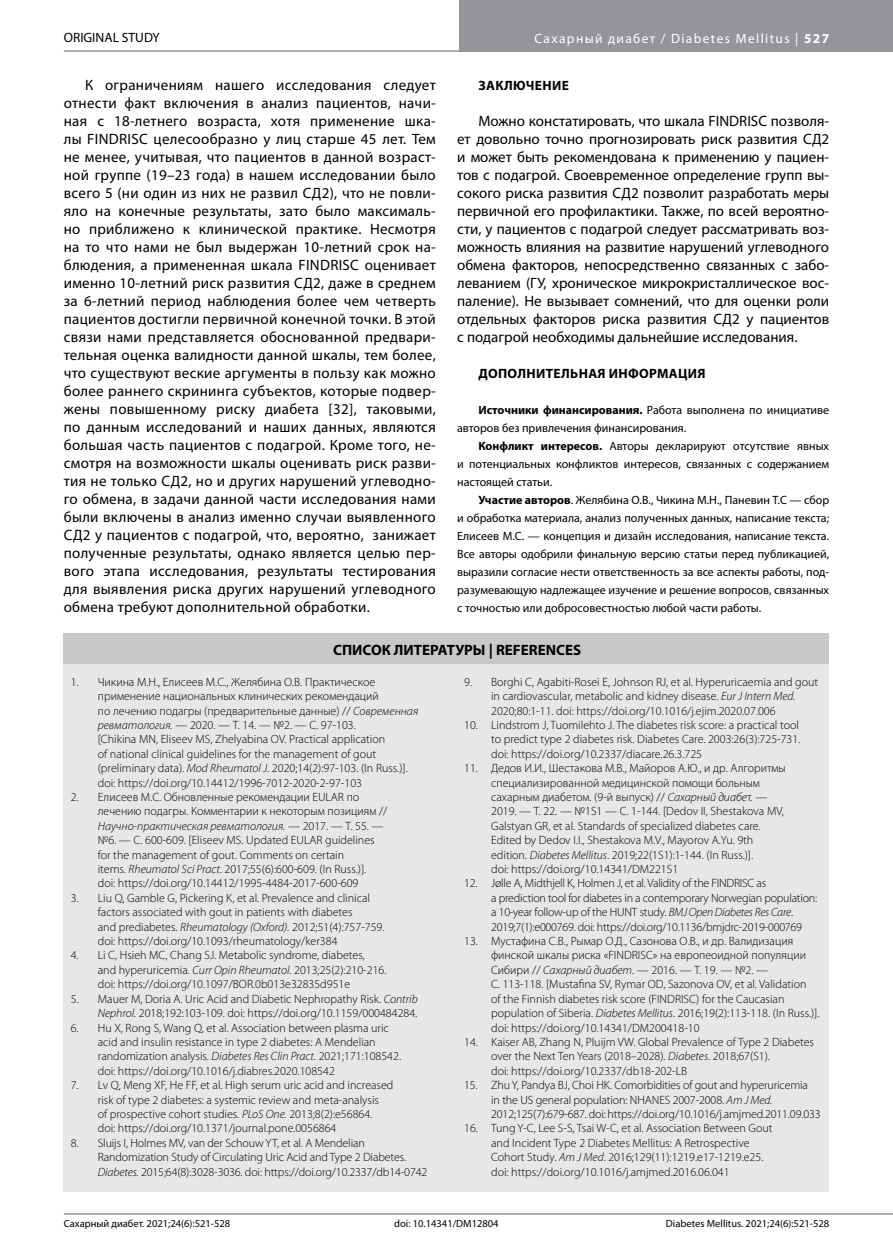
<style>
.page{position:relative;width:893px;height:1255px;background:#fff}
.page>*{position:absolute;margin:0;border:0;box-sizing:border-box;transform-origin:0 0}
.t1{font:15px/18px "Myriad Pro";letter-spacing:.005em;color:#000;text-align:justify}
.t2{font:700 15px "Myriad Pro";color:#000}
.t3{font:13.5px "Myriad Pro";letter-spacing:.1em;color:#fff}
.t4{font:700 13.5px "Myriad Pro";letter-spacing:.025em;color:#000}
.t5{font:13.5px "Myriad Pro";color:#000}
.t6{font:300 12px/14.4px "Myriad Pro";color:#000}
.t7{font:12px/18px "Myriad Pro";color:#000;text-align:justify}
.t8{font:300 12px/14.4px "Myriad Pro";letter-spacing:-.02em;color:#000}
.t9{font:10.5px "Myriad Pro";color:#000}
.s1{font-weight:700}
.s2{font-style:italic}
</style>
<div class="page">
<div style="left:459px;top:0;width:434px;height:51px;background:#939598"></div>
<hr style="left:64px;top:50px;width:829px;height:2px;background:#939598">
<hr style="left:64px;top:1213px;width:829px;height:1px;background:#939598">
<div style="left:64px;top:664px;width:765px;height:527px;background:#e6e7e8"></div>
<div style="left:64px;top:634px;width:765px;height:30px;background:#c7c8ca"></div>
<p class="t5" style="left:64px;top:29px;width:98px">ORIGINAL STUDY</p>
<p class="t3" style="left:534px;top:30px;width:296px">Сахарный диабет / Diabetes Mellitus | <span class="s1">527</span></p>
<p class="t1" style="left:64px;top:76px;width:374px;text-indent:21px">К ограничениям нашего исследования следует отнести факт включения в анализ пациентов, начи&shy;ная с 18-летнего возраста, хотя применение шка&shy;лы FINDRISC целесообразно у лиц старше 45 лет. Тем не менее, учитывая, что пациентов в данной возраст&shy;ной группе (19–23 года) в нашем исследовании было всего 5 (ни один из них не развил СД2), что не повли&shy;яло на конечные результаты, зато было максималь&shy;но приближено к клинической практике. Несмотря на то что нами не был выдержан 10-летний срок на&shy;блюдения, а примененная шкала FINDRISC оценивает именно 10-летний риск развития СД2, даже в среднем за 6-летний период наблюдения более чем четверть пациентов достигли первичной конечной точки. В этой связи нами представляется обоснованной предвари&shy;тельная оценка валидности данной шкалы, тем более, что существуют веские аргументы в пользу как можно более раннего скрининга субъектов, которые подвер&shy;жены повышенному риску диабета [32], таковыми, по данным исследований и наших данных, являются большая часть пациентов с подагрой. Кроме того, не&shy;смотря на возможности шкалы оценивать риск разви&shy;тия не только СД2, но и других нарушений углеводно&shy;го обмена, в задачи данной части исследования нами были включены в анализ именно случаи выявленного СД2 у пациентов с подагрой, что, вероятно, занижает полученные результаты, однако является целью пер&shy;вого этапа исследования, результаты тестирования для выявления риска других нарушений углеводного обмена требуют дополнительной обработки.</p>
<p class="t4" style="left:478px;top:77px;width:92px">ЗАКЛЮЧЕНИЕ</p>
<p class="t1" style="left:457px;top:112px;width:374px;text-indent:21px">Можно констатировать, что шкала FINDRISС позволя&shy;ет довольно точно прогнозировать риск развития СД2 и может быть рекомендована к применению у пациен&shy;тов с подагрой. Своевременное определение групп вы&shy;сокого риска развития СД2 позволит разработать меры первичной его профилактики. Также, по всей вероятно&shy;сти, у пациентов с подагрой следует рассматривать воз&shy;можность влияния на развитие нарушений углеводного обмена факторов, непосредственно связанных с забо&shy;леванием (ГУ, хроническое микрокристаллическое вос&shy;паление). Не вызывает сомнений, что для оценки роли отдельных факторов риска развития СД2 у пациентов с подагрой необходимы дальнейшие исследования.</p>
<p class="t4" style="left:478px;top:365px;width:228px">ДОПОЛНИТЕЛЬНАЯ ИНФОРМАЦИЯ</p>
<p class="t7" style="left:457px;top:401px;width:374px;text-indent:21px"><span class="s1">Источники финансирования.</span> Работа выполнена по инициативе авторов без привлечения финансирования.</p>
<p class="t7" style="left:457px;top:437px;width:374px;text-indent:21px"><span class="s1">Конфликт интересов.</span> Авторы декларируют отсутствие явных и потенциальных конфликтов интересов, связанных с содержанием настоящей статьи.</p>
<p class="t7" style="left:457px;top:491px;width:374px;text-indent:21px"><span class="s1">Участие авторов</span>. Желябина О.В., Чикина М.Н., Паневин Т.С — сбор и обработка материала, анализ полученных данных, написание текста; Елисеев М.С. — концепция и дизайн исследования, написание текста.<br>Все авторы одобрили финальную версию статьи перед публикацией, выразили согласие нести ответственность за все аспекты работы, под&shy;разумевающую надлежащее изучение и решение вопросов, связанных с точностью или добросовестностью любой части работы.</p>
<p class="t2" style="left:333px;top:639px;width:250px">СПИСОК ЛИТЕРАТУРЫ | REFERENCES</p>
<p class="t6" style="left:98px;top:674px;width:322px;text-indent:-27px">1. Чикина М.Н., Елисеев М.С., Желябина О.В. Практическое применение национальных клинических рекомендаций<br>по лечению подагры (предварительные данные) // <span class="s2">Современная ревматология.</span> — 2020. — Т. 14. — №2. — С. 97-103.<br>[Chikina MN, Eliseev MS, Zhelyabina OV. Practical application<br>of national clinical guidelines for the management of gout (preliminary data). <span class="s2">Mod Rheumatol J</span>. 2020;14(2):97-103. (In Russ.)]. doi: https://doi.org/10.14412/1996-7012-2020-2-97-103</p>
<p class="t6" style="left:98px;top:789px;width:291px;text-indent:-27px">2. Елисеев М.С. Обновленные рекомендации EULAR по лечению подагры. Комментарии к некоторым позициям // <span class="s2">Научно-практическая ревматология.</span> — 2017. — Т. 55. — №6. — С. 600-609. [Eliseev MS. Updated EULAR guidelines for the management of gout. Comments on certain<br>items. <span class="s2">Rheumatol Sci Pract</span>. 2017;55(6):600-609. (In Russ.)].<br>doi: https://doi.org/10.14412/1995-4484-2017-600-609</p>
<p class="t6" style="left:98px;top:890px;width:288px;text-indent:-27px">3. Liu Q, Gamble G, Pickering K, et al. Prevalence and clinical factors associated with gout in patients with diabetes<br>and prediabetes. <span class="s2">Rheumatology (Oxford).</span> 2012;51(4):757-759. doi: https://doi.org/10.1093/rheumatology/ker384</p>
<p class="t6" style="left:98px;top:948px;width:290px;text-indent:-27px">4. Li C, Hsieh MC, Chang SJ. Metabolic syndrome, diabetes,<br>and hyperuricemia. <span class="s2">Curr Opin Rheumatol.</span> 2013;25(2):210-216. doi: https://doi.org/10.1097/BOR.0b013e32835d951e</p>
<p class="t6" style="left:71px;top:991px;width:348px;text-align:right">5. Mauer M, Doria A. Uric Acid and Diabetic Nephropathy Risk. <span class="s2">Contrib<br>Nephrol.</span> 2018;192:103-109. doi: https://doi.org/10.1159/000484284.</p>
<p class="t6" style="left:98px;top:1020px;width:305px;text-indent:-27px">6. Hu X, Rong S, Wang Q, et al. Association between plasma uric acid and insulin resistance in type 2 diabetes: A Mendelian randomization analysis. <span class="s2">Diabetes Res Clin Pract</span>. 2021;171:108542. doi: https://doi.org/10.1016/j.diabres.2020.108542</p>
<p class="t6" style="left:98px;top:1077px;width:297px;text-indent:-27px">7. Lv Q, Meng XF, He FF, et al. High serum uric acid and increased risk of type 2 diabetes: a systemic review and meta-analysis<br>of prospective cohort studies. <span class="s2">PLoS One.</span> 2013;8(2):e56864.<br>doi: https://doi.org/10.1371/journal.pone.0056864</p>
<p class="t6" style="left:98px;top:1135px;width:331px;text-indent:-27px">8. Sluijs I, Holmes MV, van der Schouw YT, et al. A Mendelian<br>Randomization Study of Circulating Uric Acid and Type 2 Diabetes.<br><span class="s2">Diabetes.</span> 2015;64(8):3028-3036. doi: https://doi.org/10.2337/db14-0742</p>
<p class="t6" style="left:491px;top:674px;width:328px;text-indent:-27px">9. Borghi C, Agabiti-Rosei E, Johnson RJ, et al. Hyperuricaemia and gout in cardiovascular, metabolic and kidney disease. <span class="s2">Eur J Intern Med.<br></span>2020;80:1-11. doi: https://doi.org/10.1016/j.ejim.2020.07.006</p>
<p class="t6" style="left:491px;top:717px;width:311px;text-align:justify;text-indent:-27px">10. Lindstrom J, Tuomilehto J. The diabetes risk score: a practical tool to predict type 2 diabetes risk. Diabetes Care. 2003:26(3):725-731. doi: https://doi.org/10.2337/diacare.26.3.725</p>
<p class="t6" style="left:491px;top:760px;width:296px;text-indent:-27px">11. Дедов И.И., Шестакова М.В., Майоров А.Ю., и др. Алгоритмы специализированной медицинской помощи больным сахарным диабетом. (9-й выпуск) // <span class="s2">Сахарный диабе</span>т. — 2019. — Т. 22. — №1S1 — C. 1-144. [Dedov II, Shestakova MV, Galstyan GR, et al. Standards of specialized diabetes care.<br>Edited by Dedov I.I., Shestakova M.V., Mayorov A.Yu. 9th edition. <span class="s2">Diabetes Mellitus</span>. 2019;22(1S1):1-144. (In Russ.)].<br>doi: https://doi.org/10.14341/DM221S1</p>
<p class="t8" style="left:491px;top:876px;width:327px;text-indent:-27px">12. Jølle A, Midthjell K, Holmen J, et al. Validity of the FINDRISC as<br>a prediction tool for diabetes in a contemporary Norwegian population: a 10-year follow-up of the HUNT study. <span class="s2">BMJ Open Diabetes Res Care</span>.<br>2019;7(1):e000769. doi: https://doi.org/10.1136/bmjdrc-2019-000769</p>
<p class="t6" style="left:491px;top:933px;width:330px;text-indent:-27px">13. Мустафина С.В., Рымар О.Д., Сазонова О.В., и др. Валидизация финской шкалы риска «FINDRISC» на европеоидной популяции Сибири // <span class="s2">Сахарный диабет.</span> — 2016. — Т. 19. — №2. —<br>С. 113-118. [Mustafina SV, Rymar OD, Sazonova OV, et al. Validation<br>of the Finnish diabetes risk score (FINDRISC) for the Caucasian population of Siberia. <span class="s2">Diabetes Mellitus</span>. 2016;19(2):113-118. (In Russ.)]. doi: https://doi.org/10.14341/DM200418-10</p>
<p class="t6" style="left:491px;top:1034px;width:324px;text-indent:-27px">14. Kaiser AB, Zhang N, Pluijm VW. Global Prevalence of Type 2 Diabetes over the Next Ten Years (2018–2028). <span class="s2">Diabetes</span>. 2018;67(S1).<br>doi: https://doi.org/10.2337/db18-202-LB</p>
<p class="t6" style="left:491px;top:1077px;width:331px;text-indent:-27px">15. Zhu Y, Pandya BJ, Choi HK. Comorbidities of gout and hyperuricemia<br>in the US general population: NHANES 2007-2008. <span class="s2">Am J Med.<br></span>2012;125(7):679-687. doi: https://doi.org/10.1016/j.amjmed.2011.09.033</p>
<p class="t6" style="left:491px;top:1120px;width:283px;text-indent:-27px">16. Tung Y-C, Lee S-S, Tsai W-C, et al. Association Between Gout and Incident Type 2 Diabetes Mellitus: A Retrospective Cohort Study. <span class="s2">Am J Med</span>. 2016;129(11):1219.e17-1219.e25. doi: https://doi.org/10.1016/j.amjmed.2016.06.041</p>
<p class="t9" style="left:64px;top:1216px;width:168px">Сахарный диабет. 2021;24(6):521-528</p>
<p class="t9" style="left:394px;top:1216px;width:106px">doi: 10.14341/DM12804</p>
<p class="t9" style="left:666px;top:1216px;width:165px">Diabetes Mellitus. 2021;24(6):521-528</p>
</div>
